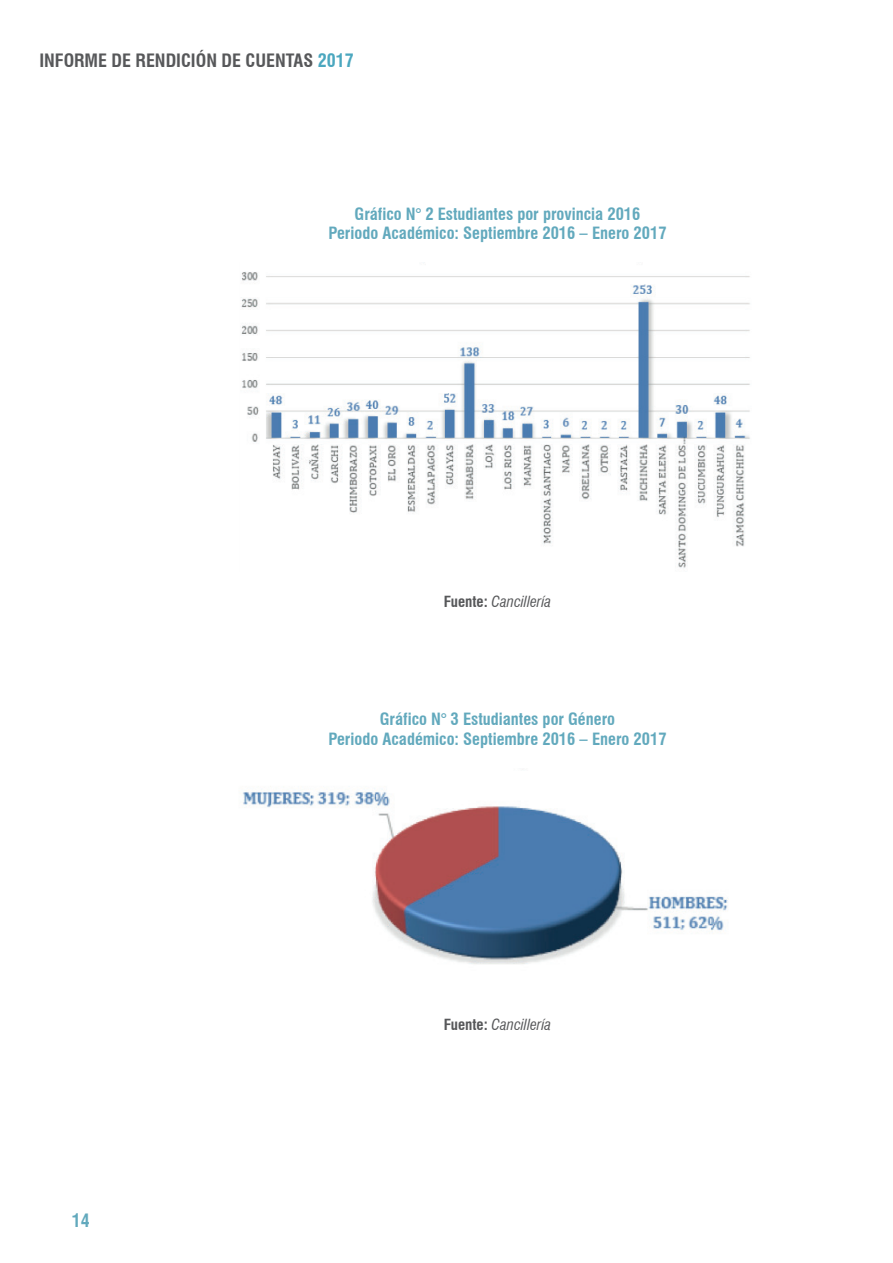
<style>
.page{position:relative;width:893px;height:1263px;background:#fff}
.page>*{position:absolute;margin:0;border:0;box-sizing:border-box;transform-origin:0 0}
.t1{font:700 condensed 18px "Swiss 721 BT";color:#57585a}
.t2{font:700 condensed 18px "Swiss 721 BT";color:#62a9bd}
.t3{font:700 condensed 16.5px/19.8px "Swiss 721 BT";color:#62a9bd;text-align:center}
.t4{font:italic condensed 15px "Swiss 721 BT";color:#57585a}
.s1{color:#4ba7bf}
.s2{font-weight:700;font-style:normal}
</style>
<div class="page">
<img style="left:241px;top:271px;width:509px;height:297px">
<img style="left:242px;top:788px;width:486px;height:176px">
<p class="t1" style="left:39px;top:50px;width:316px">INFORME DE RENDICIÓN DE CUENTAS <span class="s1">2017</span></p>
<p class="t3" style="left:328px;top:204px;width:340px">Gráfico N° 2 Estudiantes por provincia 2016<br>Periodo Académico: Septiembre 2016 – Enero 2017</p>
<p class="t4" style="left:444px;top:592px;width:109px"><span class="s2">Fuente:</span> Cancillería</p>
<p class="t3" style="left:328px;top:709px;width:340px">Gráfico N° 3 Estudiantes por Género<br>Periodo Académico: Septiembre 2016 – Enero 2017</p>
<p class="t2" style="left:72px;top:1210px;width:19px">14</p>
<p class="t4" style="left:444px;top:1015px;width:109px"><span class="s2">Fuente:</span> Cancillería</p>
</div>
